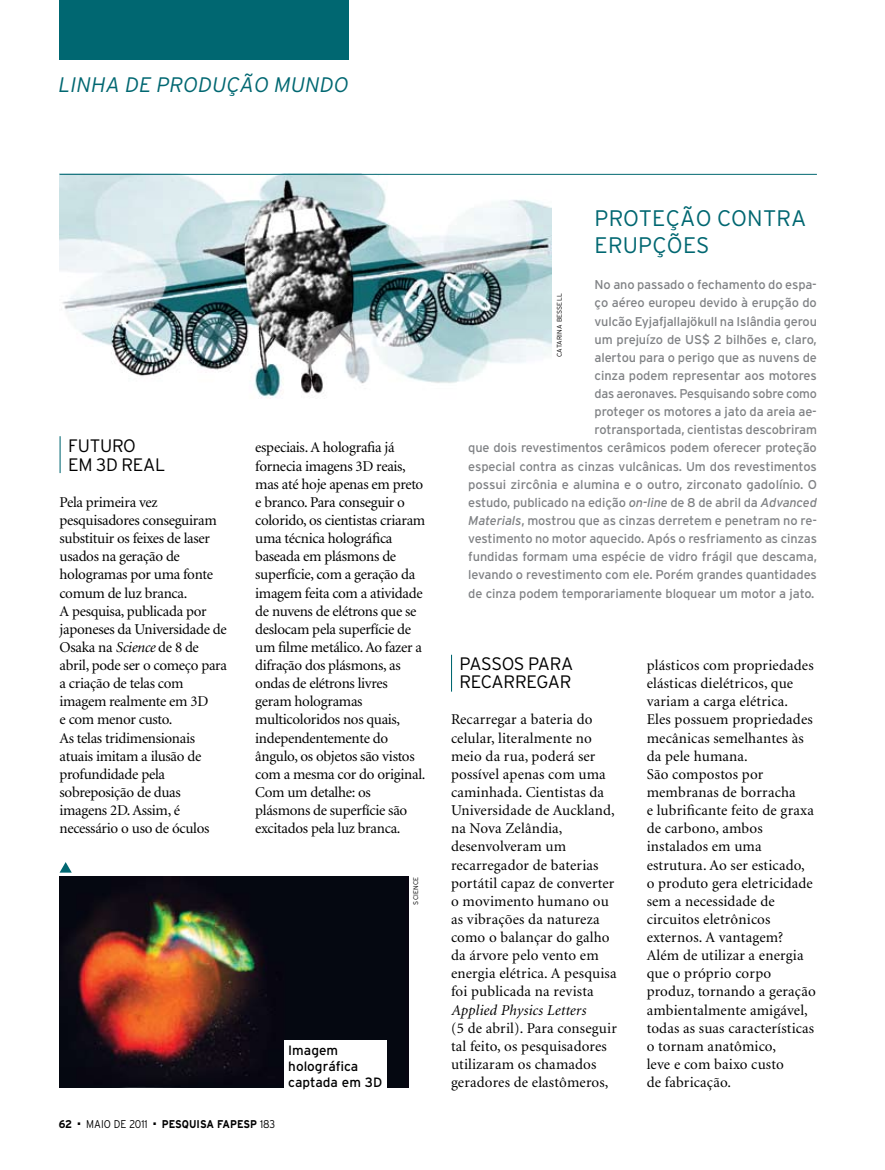
<style>
.page{position:relative;width:885px;height:1170px;background:#fff}
.page>*{position:absolute;margin:0;border:0;box-sizing:border-box;transform-origin:0 0}
.t1{font:300 22.5px/27px "Interstate";letter-spacing:.01em;color:#006771}
.t2{font:italic 300 21px "Interstate";letter-spacing:.01em;color:#006771}
.t3{font:300 18px/18.1px "Interstate";letter-spacing:-.015em;color:#000}
.t4{font:15px/18.1px "Minion";letter-spacing:-.005em;color:#000}
.t5{font:italic 15px "Minion";letter-spacing:.01em;color:#000}
.t6{font:13.5px/15.8px "Interstate";color:#000}
.t7{font:12.75px/18.1px "Interstate";letter-spacing:-.01em;color:#808285;text-align:right}
.t8{font:700 11.25px "Interstate";color:#000;scale:.9 1}
.t9{font:300 11.25px "Interstate";color:#000;scale:.9 1}
.t10{font:300 6.75px "Interstate";letter-spacing:.025em;color:#000}
.s1{font-style:italic}
.s2{font-weight:300}
</style>
<div class="page">
<div style="left:59px;top:0;width:290px;height:60px;background:#006771"></div>
<img style="left:60px;top:876px;width:348px;height:210px">
<img style="left:60px;top:175px;width:492px;height:224px">
<hr style="left:60px;top:436px;width:1px;height:37px;background:#006771">
<hr style="left:60px;top:174px;width:756px;height:1px;background:#006771">
<hr style="left:451px;top:654px;width:1px;height:37px;background:#006771">
<div style="left:284px;top:1039px;width:102px;height:51px;background:#fff"></div>
<svg style="left:60px;top:862px;width:12px;height:10px"></svg>
<h2 class="t2" style="left:59px;top:73px;width:292px">LINHA DE PRODUÇÃO MUNDO</h2>
<p class="t3" style="left:68px;top:437px;width:101px">FUTURO<br>EM 3D REAL  </p>
<p class="t4" style="left:60px;top:493px;width:169px">Pela primeira vez pesquisadores conseguiram substituir os feixes de laser usados na geração de hologramas por uma fonte comum de luz branca.<br>A pesquisa, publicada por japoneses da Universidade de<br>Osaka na <span class="s1">Science</span> de 8 de abril, pode ser o começo para a criação de telas com imagem realmente em 3D<br>e com menor custo.<br>As telas tridimensionais atuais imitam a ilusão de profundidade pela sobreposição de duas imagens 2D. Assim, é necessário o uso de óculos</p>
<p class="t4" style="left:255px;top:439px;width:172px">especiais. A holografia já fornecia imagens 3D reais, mas até hoje apenas em preto e branco. Para conseguir o colorido, os cientistas criaram uma técnica holográfica baseada em plásmons de superfície, com a geração da imagem feita com a atividade de nuvens de elétrons que se deslocam pela superfície de um filme metálico. Ao fazer a difração dos plásmons, as ondas de elétrons livres geram hologramas multicoloridos nos quais, independentemente do ângulo, os objetos são vistos com a mesma cor do original.<br>Com um detalhe: os plásmons de superfície são excitados pela luz branca.</p>
<p class="t10" style="left:412px;top:904px;width:28px;rotate:-90deg">SCIENCE</p>
<p class="t6" style="left:288px;top:1042px;width:96px">Imagem holográfica captada em 3D</p>
<p class="t8" style="left:59px;top:1117px;width:16px">62</p>
<p class="t9" style="left:78px;top:1117px;width:79px">■ MAIO DE 2011</p>
<p class="t8" style="left:153px;top:1117px;width:137px">■ PESQUISA FAPESP <span class="s2">183</span></p>
<h1 class="t1" style="left:594px;top:204px;width:213px">PROTEÇÃO CONTRA<br>ERUPÇÕES  </h1>
<p class="t7" style="left:468px;top:275px;width:350px">No ano passado o fechamento do espa-<br>ço aéreo europeu devido à erupção do<br>vulcão Eyjafjallajökull na Islândia gerou<br>um prejuízo de US$ 2 bilhões e, claro,<br>alertou para o perigo que as nuvens de<br>cinza podem representar aos motores<br>das aeronaves. Pesquisando sobre como<br>proteger os motores a jato da areia ae-<br>rotransportada, cientistas descobriram<br>que dois revestimentos cerâmicos podem oferecer proteção especial contra as cinzas vulcânicas. Um dos revestimentos possui zircônia e alumina e o outro, zirconato gadolínio. O estudo, publicado na edição <span class="s1">on-line</span> de 8 de abril da <span class="s1">Advanced Materials</span>, mostrou que as cinzas derretem e penetram no re&shy;vestimento no motor aquecido. Após o resfriamento as cinzas fundidas formam uma espécie de vidro frágil que descama, levando o revestimento com ele. Porém grandes quantidades de cinza podem temporariamente bloquear um motor a jato.</p>
<p class="t10" style="left:555px;top:357px;width:65px;rotate:-90deg">CATARINA BESSELL</p>
<p class="t3" style="left:459px;top:654px;width:115px">PASSOS PARA<br>RECARREGAR</p>
<p class="t4" style="left:451px;top:711px;width:167px">Recarregar a bateria do celular, literalmente no meio da rua, poderá ser possível apenas com uma caminhada. Cientistas da<br>Universidade de Auckland, na Nova Zelândia, desenvolveram um recarregador de baterias portátil capaz de converter o movimento humano ou as vibrações da natureza como o balançar do galho da árvore pelo vento em energia elétrica. A pesquisa foi publicada na revista</p>
<p class="t5" style="left:451px;top:1002px;width:136px">Applied Physics Letters</p>
<p class="t4" style="left:451px;top:1019px;width:167px">(5 de abril). Para conseguir tal feito, os pesquisadores utilizaram os chamados geradores de elastômeros,</p>
<p class="t4" style="left:646px;top:656px;width:171px">plásticos com propriedades elásticas dielétricos, que variam a carga elétrica.<br>Eles possuem propriedades mecânicas semelhantes às da pele humana.<br>São compostos por membranas de borracha<br>e lubrificante feito de graxa de carbono, ambos instalados em uma estrutura. Ao ser esticado, o produto gera eletricidade sem a necessidade de circuitos eletrônicos externos. A vantagem?<br>Além de utilizar a energia que o próprio corpo produz, tornando a geração ambientalmente amigável, todas as suas características o tornam anatômico,<br>leve e com baixo custo<br>de fabricação.</p>
</div>
